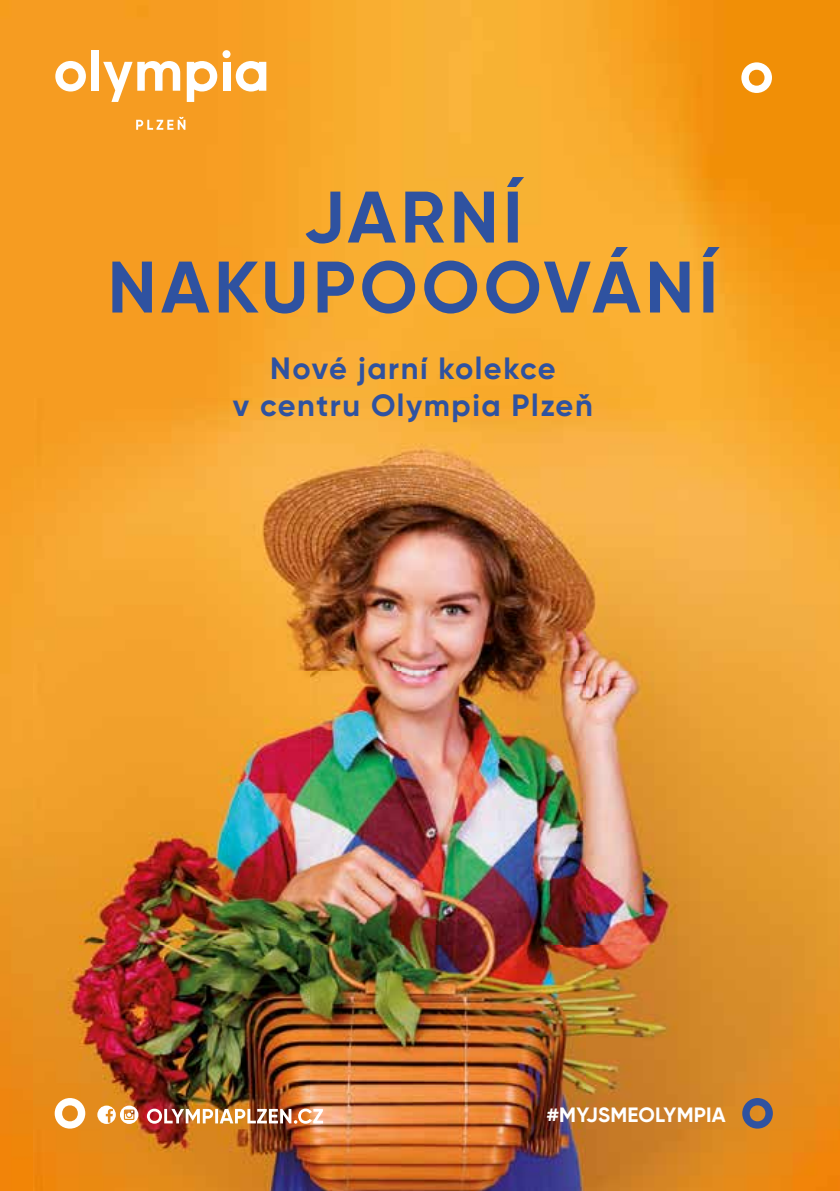
<style>
.page{position:relative;width:840px;height:1191px;background:#fff}
.page>*{position:absolute;margin:0;border:0;box-sizing:border-box;transform-origin:0 0}
.t1{font:700 72.8px/70px "Gilroy";letter-spacing:.06em;color:#2f52a0;text-align:center}
.t2{font:700 30.8px/37px "Gilroy";letter-spacing:.05em;color:#2f52a0;text-align:center}
.t3{font:700 20.8px "Gilroy";color:#fff}
</style>
<div class="page">
<img style="left:0;top:0;width:839px;height:1191px">
<svg style="left:97px;top:1105px;width:41px;height:19px"></svg>
<img style="left:147px;top:1108px;width:176px;height:15px">
<svg style="left:55px;top:61px;width:31px;height:31px"></svg>
<div style="left:223px;top:62px;width:7px;height:29px;background:#fff"></div>
<svg style="left:235px;top:61px;width:31px;height:31px"></svg>
<svg style="left:187px;top:61px;width:30px;height:41px"></svg>
<div style="left:91px;top:51px;width:7px;height:40px;background:#fff"></div>
<svg style="left:103px;top:61px;width:77px;height:41px"></svg>
<div style="left:222px;top:50px;width:8px;height:8px;background:#fff;border-radius:50%"></div>
<svg style="left:136px;top:117px;width:49px;height:13px"></svg>
<svg style="left:741px;top:62px;width:30px;height:31px"></svg>
<svg style="left:741px;top:1098px;width:31px;height:30px"></svg>
<svg style="left:55px;top:1098px;width:30px;height:30px"></svg>
<h1 class="t1" style="left:108px;top:182px;width:611px">JARNÍ<br>NAKUPOOOVÁNÍ</h1>
<p class="t2" style="left:233px;top:349px;width:361px">Nové jarní kolekce<br>v centru Olympia Plzeň</p>
<p class="t3" style="left:546px;top:1101px;width:181px">#MYJSMEOLYMPIA</p>
</div>
